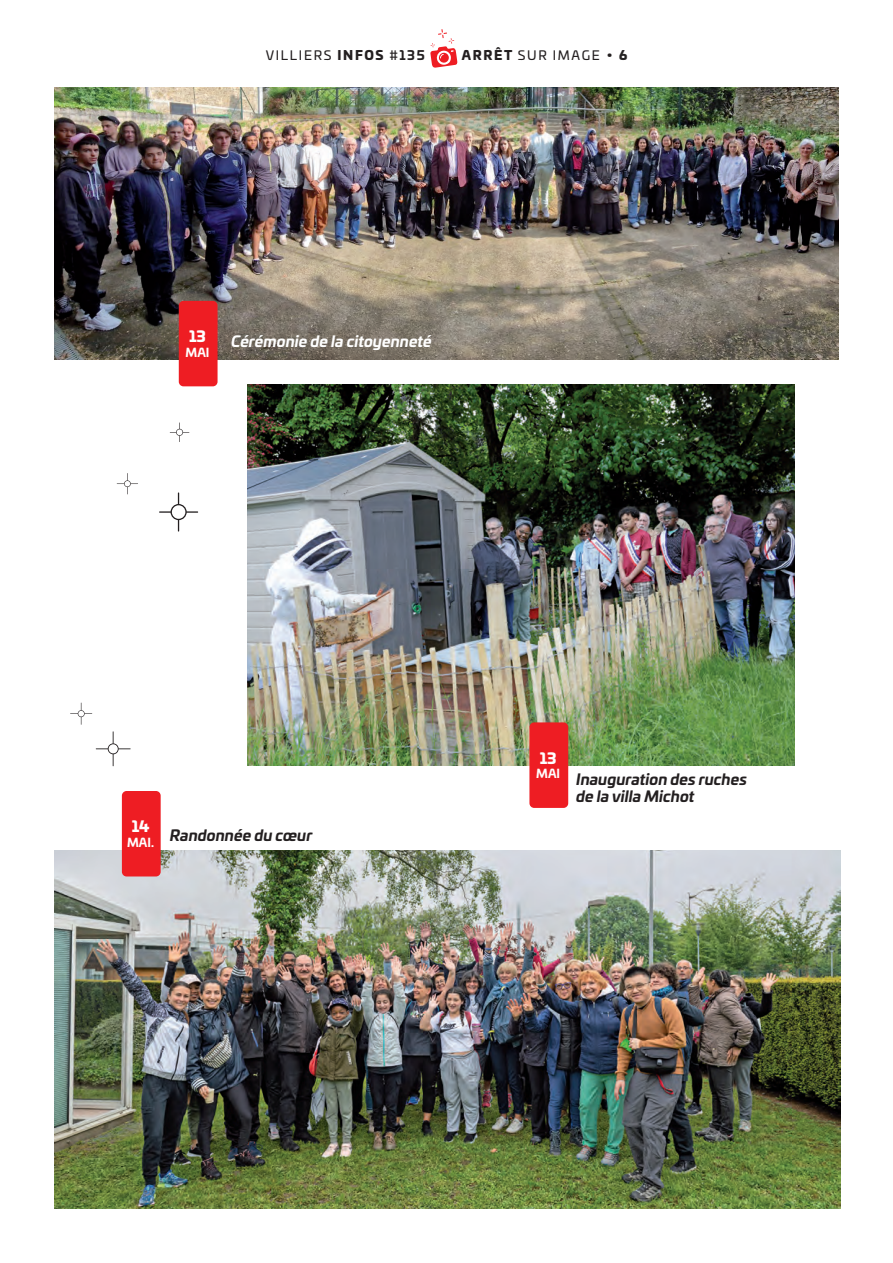
<style>
.page{position:relative;width:893px;height:1263px;background:#fff}
.page>*{position:absolute;margin:0;border:0;box-sizing:border-box;transform-origin:0 0}
.t1{font:italic 700 15px/16.5px "Univia Pro";color:#231f20}
.t2{font:italic 700 15px "Univia Pro";color:#fff}
.t3{font:900 14.85px "Univia Pro";color:#fff}
.t4{font:12.75px "Univia Pro";letter-spacing:.13em;color:#231f20}
.t5{font:700 12px "Univia Pro";color:#fff}
.s1{font-weight:900}
.s2{font-weight:700}
.s3{font-weight:900;color:#262324}
</style>
<div class="page">
<svg style="left:170px;top:422px;width:19px;height:20px"></svg>
<svg style="left:159px;top:492px;width:39px;height:39px"></svg>
<svg style="left:117px;top:473px;width:21px;height:21px"></svg>
<svg style="left:70px;top:703px;width:22px;height:22px"></svg>
<svg style="left:96px;top:731px;width:35px;height:35px"></svg>
<img style="left:54px;top:87px;width:785px;height:272px">
<div style="left:179px;top:301px;width:39px;height:85px;background:#ee1d23;border-radius:5px"></div>
<img style="left:54px;top:850px;width:786px;height:359px">
<img style="left:248px;top:384px;width:547px;height:381px">
<div style="left:529px;top:722px;width:39px;height:86px;background:#ee1d23;border-radius:5px"></div>
<div style="left:122px;top:791px;width:39px;height:85px;background:#ee1d23;border-radius:5px"></div>
<svg style="left:430px;top:29px;width:27px;height:39px"></svg>
<p class="t4" style="left:266px;top:46px;width:160px">VILLIERS <span class="s1">INFOS</span> #<span class="s2">135</span></p>
<p class="t4" style="left:462px;top:46px;width:167px"><span class="s1">ARRÊT</span> SUR IMAGE • <span class="s3">6</span></p>
<p class="t3" style="left:189px;top:324px;width:18px">13</p>
<p class="t5" style="left:186px;top:343px;width:25px">MAI</p>
<p class="t2" style="left:231px;top:330px;width:202px">Cérémonie de la citoyenneté</p>
<p class="t3" style="left:132px;top:815px;width:19px">14</p>
<p class="t5" style="left:127px;top:833px;width:28px">MAI.</p>
<p class="t1" style="left:170px;top:826px;width:144px">Randonnée du cœur</p>
<p class="t3" style="left:540px;top:746px;width:18px">13</p>
<p class="t5" style="left:536px;top:764px;width:25px">MAI</p>
<p class="t1" style="left:576px;top:770px;width:172px">Inauguration des ruches de la villa Michot</p>
</div>
